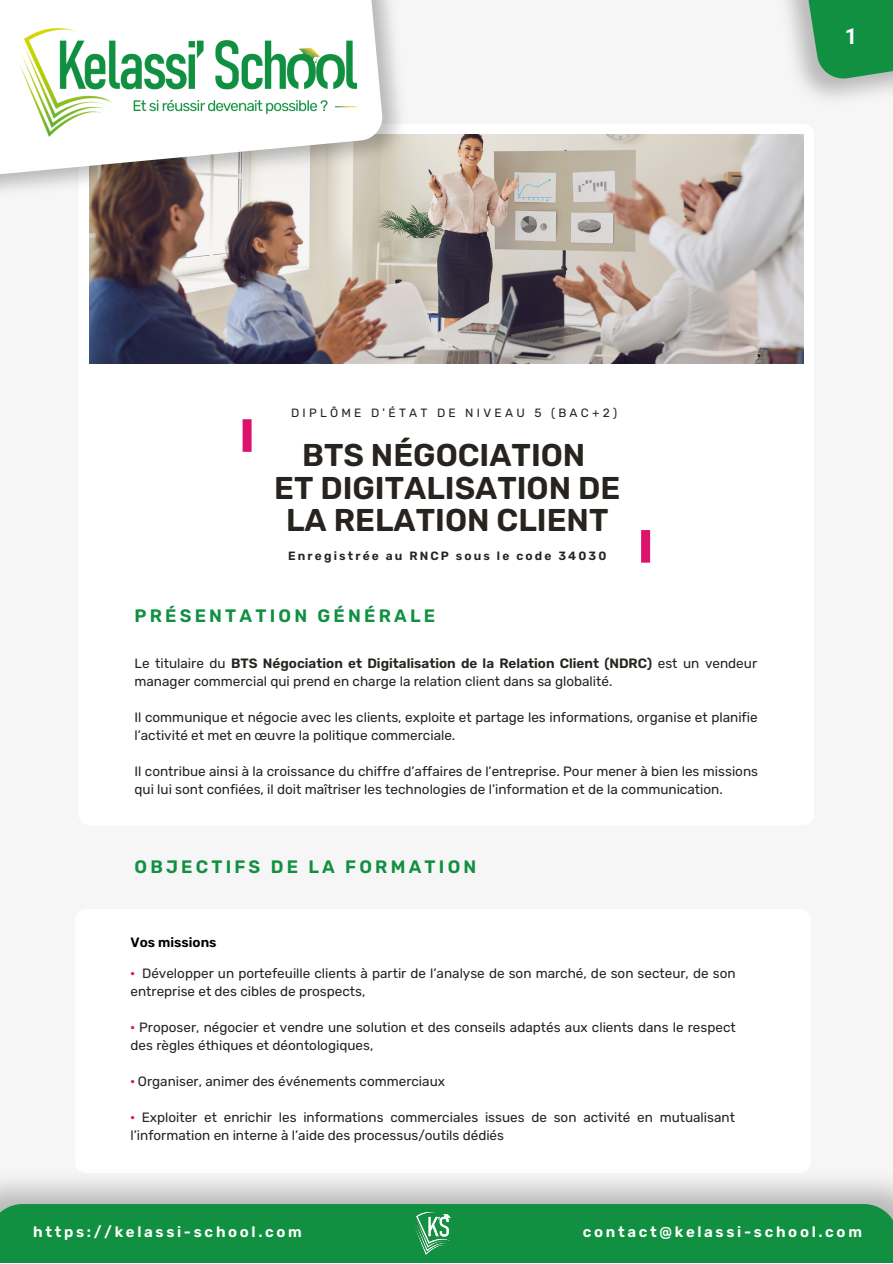
<style>
.page{position:relative;width:893px;height:1264px;background:#fff}
.page>*{position:absolute;margin:0;border:0;box-sizing:border-box;transform-origin:0 0}
.t1{font:600 31.5px/32.5px "Rubik";color:#27231f;text-align:center}
.t2{font:700 21.9px "Roboto";color:#fff}
.t3{font:600 18px "Rubik";letter-spacing:.18em;color:#109040}
.t4{font:600 15px "Rubik";letter-spacing:.18em;color:#fff}
.t5{font:13.5px/18px "Rubik";color:#27231f}
.t6{font:600 13.5px "Rubik";color:#000}
.t7{font:600 12px "Rubik";letter-spacing:.18em;color:#27231f}
.t8{font:12px "Rubik";letter-spacing:.275em;color:#27231f}
.s1{font-weight:600}
.s2{font-weight:600;color:#dc136c}
</style>
<div class="page">
<div style="left:0;top:0;width:892px;height:1262px;background:#f6f6f6"></div>
<svg style="left:782px;top:0;width:110px;height:82px;background:#58aa77"></svg>
<div style="left:78px;top:124px;width:736px;height:701px;background:#fff;border-radius:11px"></div>
<img style="left:89px;top:134px;width:714px;height:230px">
<div style="left:75px;top:908px;width:735px;height:265px;background:#fff;border-radius:11px"></div>
<img style="left:89px;top:0;width:331px;height:230px">
<svg style="left:0;top:0;width:384px;height:195px"></svg>
<img style="left:5px;top:6px;width:367px;height:140px">
<div style="left:0;top:1203px;width:892px;height:59px;background:#109040"></div>
<img style="left:406px;top:1206px;width:54px;height:51px">
<div style="left:242px;top:419px;width:9px;height:33px;background:#dc136c"></div>
<div style="left:641px;top:530px;width:9px;height:32px;background:#dc136c"></div>
<p class="t2" style="left:844px;top:24px;width:14px">1</p>
<p class="t8" style="left:291px;top:405px;width:328px">DIPLÔME D'ÉTAT DE NIVEAU 5 (BAC+2)</p>
<p class="t1" style="left:302px;top:439px;width:285px">BTS NÉGOCIATION</p>
<p class="t1" style="left:274px;top:471px;width:347px">ET DIGITALISATION DE<br>LA RELATION CLIENT</p>
<p class="t7" style="left:288px;top:548px;width:320px">Enregistrée au RNCP sous le code 34030</p>
<p class="t3" style="left:134px;top:604px;width:302px">PRÉSENTATION GÉNÉRALE</p>
<p class="t5" style="left:134px;top:654px;width:624px">Le titulaire du <span class="s1">BTS Négociation et Digitalisation de la Relation Client (NDRC)</span> est un vendeur manager commercial qui prend en charge la relation client dans sa globalité.</p>
<p class="t5" style="left:134px;top:708px;width:624px">Il communique et négocie avec les clients, exploite et partage les informations, organise et planifie l’activité et met en œuvre la politique commerciale.</p>
<p class="t5" style="left:134px;top:762px;width:625px">Il contribue ainsi à la croissance du chiffre d’affaires de l’entreprise. Pour mener à bien les missions qui lui sont confiées, il doit maîtriser les technologies de l’information et de la communication.</p>
<p class="t3" style="left:134px;top:856px;width:343px">OBJECTIFS DE LA FORMATION</p>
<p class="t6" style="left:130px;top:934px;width:88px">Vos missions</p>
<p class="t5" style="left:130px;top:964px;width:606px"><span class="s2">·</span> Développer un portefeuille clients à partir de l’analyse de son marché, de son secteur, de son entreprise et des cibles de prospects,</p>
<p class="t5" style="left:130px;top:1018px;width:606px"><span class="s2">·</span> Proposer, négocier et vendre une solution et des conseils adaptés aux clients dans le respect des règles éthiques et déontologiques,</p>
<p class="t5" style="left:130px;top:1072px;width:316px"><span class="s2">·</span> Organiser, animer des événements commerciaux</p>
<p class="t5" style="left:130px;top:1108px;width:606px"><span class="s2">·</span> Exploiter et enrichir les informations commerciales issues de son activité en mutualisant l’information en interne à l’aide des processus/outils dédiés</p>
<p class="t4" style="left:33px;top:1223px;width:270px">https://kelassi-school.com</p>
<p class="t4" style="left:583px;top:1223px;width:280px">contact@kelassi-school.com</p>
</div>
